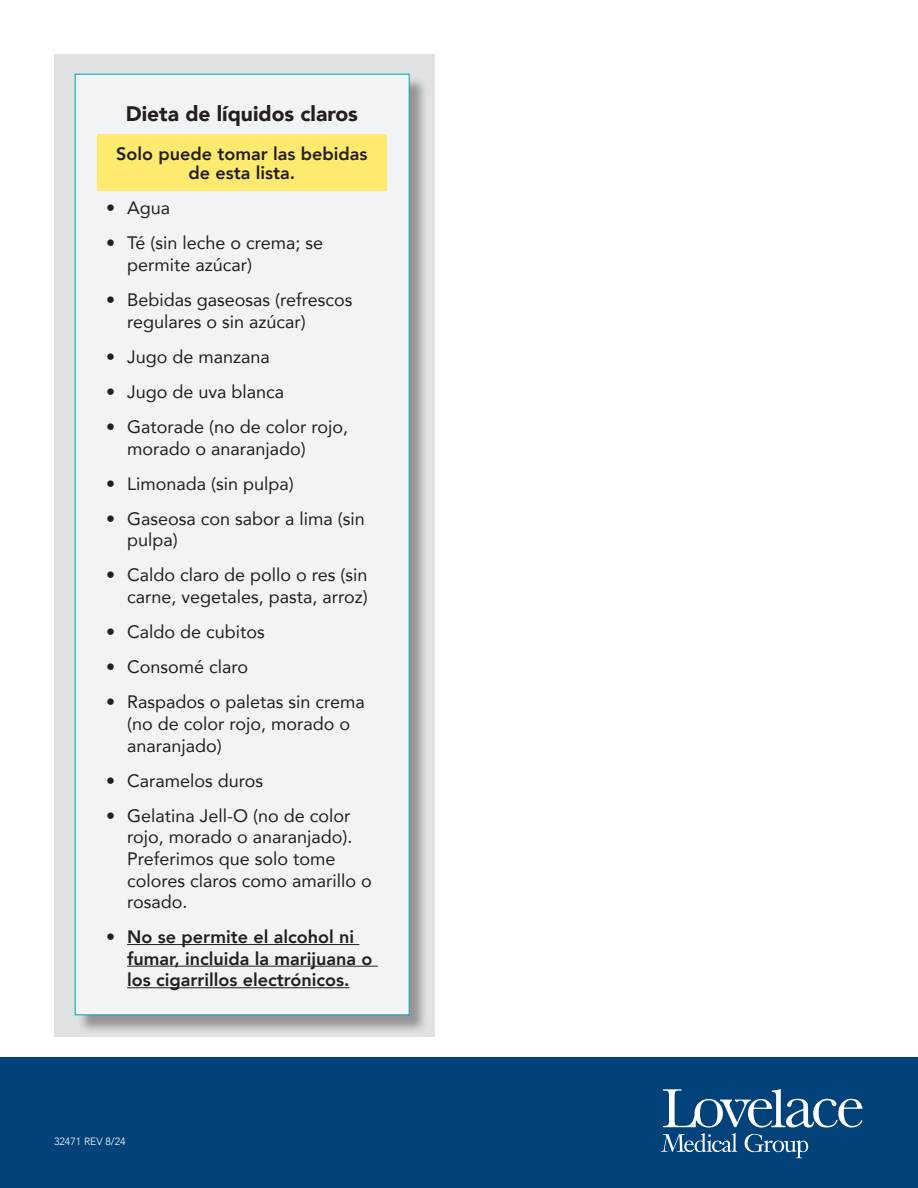
<style>
.page{position:relative;width:918px;height:1188px;background:#fff}
.page>*{position:absolute;margin:0;border:0;box-sizing:border-box;transform-origin:0 0}
.t1{font:900 21px "Avenir";color:#231f20}
.t2{font:18px/21.6px "Avenir";color:#231f20}
.t3{font:800 18px/21.6px "Avenir";color:#231f20;text-align:center}
.t4{font:300 10.5px "Avenir";color:#fff}
.s1{font-weight:400}
</style>
<div class="page">
<div style="left:0;top:1057px;width:918px;height:131px;background:#004279"></div>
<svg style="left:661px;top:1089px;width:201px;height:69px"></svg>
<div style="left:54px;top:54px;width:380px;height:983px;background:#e0e1e3"></div>
<div style="left:77px;top:76px;width:351px;height:958px;background:#231f20;opacity:.4"></div>
<div style="left:75px;top:74px;width:335px;height:941px;background:#f2f3f4;border:1px solid #00a9a7"></div>
<div style="left:97px;top:135px;width:290px;height:56px;background:#ffea70"></div>
<hr style="left:127px;top:944px;width:232px;height:1px;background:#231f20">
<hr style="left:127px;top:966px;width:251px;height:1px;background:#231f20">
<hr style="left:127px;top:987px;width:222px;height:1px;background:#231f20">
<p class="t1" style="left:126px;top:95px;width:234px">Dieta de líquidos claros</p>
<p class="t3" style="left:116px;top:144px;width:253px;line-height:19.5px">Solo puede tomar las bebidas de esta lista.</p>
<p class="t2" style="left:106px;top:197px;width:66px">• Agua</p>
<p class="t2" style="left:127px;top:232px;width:198px;text-indent:-21px">• Té (sin leche o crema; se permite azúcar)</p>
<p class="t2" style="left:127px;top:288px;width:227px;text-indent:-21px">• Bebidas gaseosas (refrescos regulares o sin azúcar)</p>
<p class="t2" style="left:106px;top:345px;width:165px">• Jugo de manzana</p>
<p class="t2" style="left:106px;top:380px;width:180px">• Jugo de uva blanca</p>
<p class="t2" style="left:127px;top:415px;width:223px;text-indent:-21px">• Gatorade (no de color rojo, morado o anaranjado)</p>
<p class="t2" style="left:106px;top:472px;width:189px">• Limonada (sin pulpa)</p>
<p class="t2" style="left:127px;top:507px;width:239px;text-indent:-21px">• Gaseosa con sabor a lima (sin pulpa)</p>
<p class="t2" style="left:106px;top:564px;width:263px;text-align:right">• Caldo claro de pollo o res (sin carne, vegetales, pasta, arroz)</p>
<p class="t2" style="left:106px;top:621px;width:160px">• Caldo de cubitos</p>
<p class="t2" style="left:106px;top:656px;width:144px">• Consomé claro</p>
<p class="t2" style="left:127px;top:691px;width:239px;text-indent:-21px">• Raspados o paletas sin crema (no de color rojo, morado o anaranjado)</p>
<p class="t2" style="left:106px;top:769px;width:159px">• Caramelos duros</p>
<p class="t2" style="left:127px;top:804px;width:246px;text-indent:-21px">• Gelatina Jell-O (no de color rojo, morado o anaranjado).<br>Preferimos que solo tome colores claros como amarillo o rosado.</p>
<p class="t3" style="left:127px;top:926px;width:247px;text-align:left;text-indent:-21px"><span class="s1">•</span> No se permite el alcohol ni fumar, incluida la marijuana o los cigarrillos electrónicos.</p>
<p class="t4" style="left:54px;top:1135px;width:73px">32471 REV 8/24</p>
</div>
